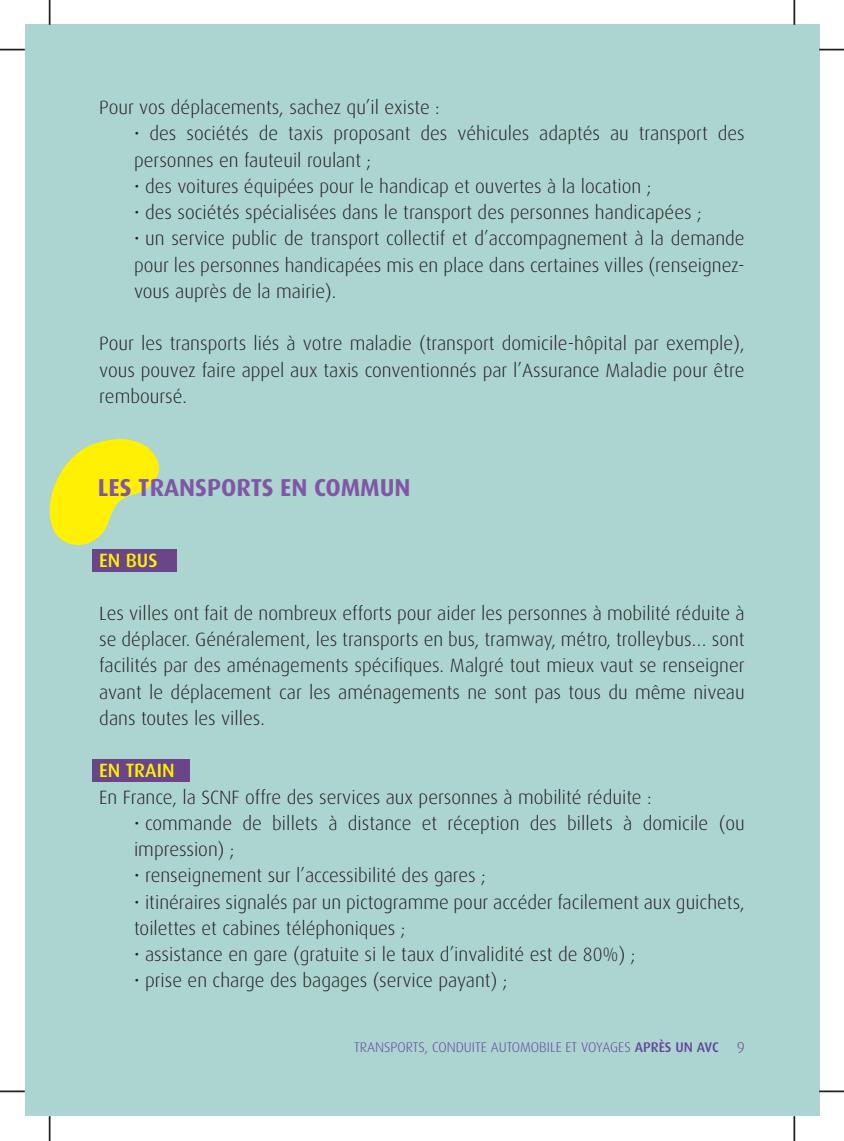
<style>
.page{position:relative;width:844px;height:1141px;background:#fff}
.page>*{position:absolute;margin:0;border:0;box-sizing:border-box;transform-origin:0 0}
.t1{font:700 24.5px "Dax";color:#8057a4}
.t2{font:300 19.25px/26.2px "Dax";color:#231f20}
.t3{font:500 19.25px "Dax";color:#fff101}
.t4{font:300 14px "Dax";color:#61469c}
.s1{font-weight:500}
.s2{font-size:15.75px;color:#6a4689}
</style>
<div class="page">
<div style="left:25px;top:25px;width:794px;height:1091px;background:#acd4d0"></div>
<svg style="left:49px;top:439px;width:110px;height:106px"></svg>
<div style="left:92px;top:549px;width:84px;height:23px;background:#6a4689"></div>
<div style="left:92px;top:759px;width:97px;height:22px;background:#6a4689"></div>
<svg style="left:0;top:49px;width:25px;height:1px"></svg>
<svg style="left:49px;top:0;width:1px;height:25px"></svg>
<svg style="left:819px;top:49px;width:24px;height:1px"></svg>
<hr style="left:793px;top:0;width:2px;height:25px;background:#231f20">
<hr style="left:0;top:1090px;width:25px;height:2px;background:#231f20">
<svg style="left:49px;top:1116px;width:1px;height:25px"></svg>
<hr style="left:819px;top:1090px;width:24px;height:2px;background:#231f20">
<hr style="left:793px;top:1116px;width:2px;height:25px;background:#231f20">
<p class="t2" style="left:99px;top:95px;width:342px">Pour vos déplacements, sachez qu’il existe :</p>
<p class="t2" style="left:134px;top:121px;width:612px">• des sociétés de taxis proposant des véhicules adaptés au transport des personnes en fauteuil roulant ;</p>
<p class="t2" style="left:134px;top:173px;width:518px">• des voitures équipées pour le handicap et ouvertes à la location ;</p>
<p class="t2" style="left:134px;top:200px;width:569px">• des sociétés spécialisées dans le transport des personnes handicapées ;</p>
<p class="t2" style="left:134px;top:226px;width:612px;text-align:justify">• un service public de transport collectif et d’accompagnement à la demande pour les personnes handicapées mis en place dans certaines villes (renseignez&shy;vous auprès de la mairie).</p>
<p class="t2" style="left:99px;top:331px;width:646px;text-align:justify">Pour les transports liés à votre maladie (transport domicile-hôpital par exemple), vous pouvez faire appel aux taxis conventionnés par l’Assurance Maladie pour être remboursé.</p>
<p class="t1" style="left:98px;top:474px;width:314px">LES TRANSPORTS EN COMMUN</p>
<p class="t3" style="left:99px;top:550px;width:60px">EN BUS</p>
<p class="t2" style="left:99px;top:600px;width:646px;text-align:justify">Les villes ont fait de nombreux efforts pour aider les personnes à mobilité réduite à se déplacer. Généralement, les transports en bus, tramway, métro, trolleybus… sont facilités par des aménagements spécifiques. Malgré tout mieux vaut se renseigner avant le déplacement car les aménagements ne sont pas tous du même niveau dans toutes les villes.</p>
<p class="t3" style="left:99px;top:760px;width:77px">EN TRAIN</p>
<p class="t2" style="left:99px;top:784px;width:553px">En France, la SCNF offre des services aux personnes à mobilité réduite :</p>
<p class="t2" style="left:134px;top:810px;width:612px">• commande de billets à distance et réception des billets à domicile (ou impression) ;</p>
<p class="t2" style="left:134px;top:863px;width:353px">• renseignement sur l’accessibilité des gares ;</p>
<p class="t2" style="left:134px;top:889px;width:612px">• itinéraires signalés par un pictogramme pour accéder facilement aux guichets, toilettes et cabines téléphoniques ;</p>
<p class="t2" style="left:134px;top:942px;width:502px">• assistance en gare (gratuite si le taux d’invalidité est de 80%) ;</p>
<p class="t2" style="left:134px;top:968px;width:375px">• prise en charge des bagages (service payant) ;</p>
<p class="t4" style="left:354px;top:1039px;width:392px">TRANSPORTS, CONDUITE AUTOMOBILE ET VOYAGES <span class="s1">APRÈS UN AVC</span> <span class="s2">9</span></p>
</div>
